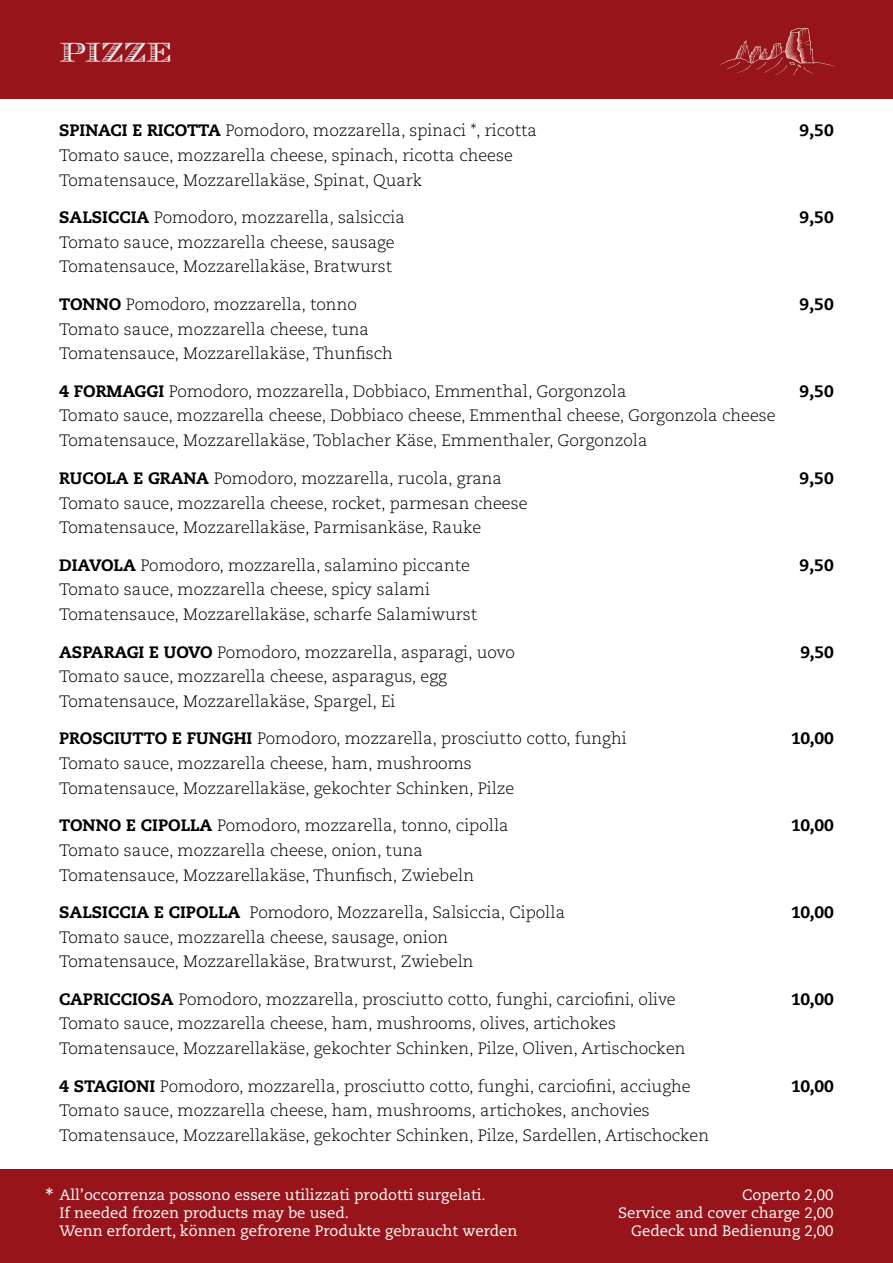
<style>
.page{position:relative;width:893px;height:1263px;background:#fff}
.page>*{position:absolute;margin:0;border:0;box-sizing:border-box;transform-origin:0 0}
.t1{font:25.5px "Chevalier Str DCD";color:#f2f2f3}
.t2{font:22.5px "Caecilia LT Std";color:#fff}
.t3{font:300 16.5px/24.8px "Caecilia LT Std";color:#000}
.t4{font:800 16.5px "Caecilia LT Std";letter-spacing:-.015em;color:#000}
.t5{font:15px/18px "Caecilia LT Std";color:#fff}
.s1{font-weight:800}
</style>
<div class="page">
<div style="left:0;top:0;width:893px;height:98px;background:#97141b"></div>
<div style="left:0;top:1169px;width:893px;height:94px;background:#97141b"></div>
<svg style="left:719px;top:28px;width:116px;height:48px"></svg>
<h1 class="t1" style="left:60px;top:36px;width:113px">PIZZE</h1>
<p class="t3" style="left:59px;top:119px;width:479px"><span class="s1">SPINACI E RICOTTA</span> Pomodoro, mozzarella, spinaci *, ricotta</p>
<p class="t4" style="left:800px;top:120px;width:36px">9,50</p>
<p class="t3" style="left:59px;top:143px;width:455px">Tomato sauce, mozzarella cheese, spinach, ricotta cheese<br>Tomatensauce, Mozzarellakäse, Spinat, Quark</p>
<p class="t3" style="left:59px;top:205px;width:347px"><span class="s1">SALSICCIA</span> Pomodoro, mozzarella, salsiccia</p>
<p class="t4" style="left:800px;top:207px;width:36px">9,50</p>
<p class="t3" style="left:59px;top:230px;width:337px">Tomato sauce, mozzarella cheese, sausage<br>Tomatensauce, Mozzarellakäse, Bratwurst</p>
<p class="t3" style="left:59px;top:292px;width:299px"><span class="s1">TONNO</span> Pomodoro, mozzarella, tonno</p>
<p class="t4" style="left:800px;top:294px;width:36px">9,50</p>
<p class="t3" style="left:59px;top:317px;width:335px">Tomato sauce, mozzarella cheese, tuna<br>Tomatensauce, Mozzarellakäse, Thunfisch</p>
<p class="t3" style="left:59px;top:379px;width:569px"><span class="s1">4 FORMAGGI</span> Pomodoro, mozzarella, Dobbiaco, Emmenthal, Gorgonzola</p>
<p class="t4" style="left:800px;top:381px;width:36px">9,50</p>
<p class="t3" style="left:59px;top:404px;width:718px">Tomato sauce, mozzarella cheese, Dobbiaco cheese, Emmenthal cheese, Gorgonzola cheese<br>Tomatensauce, Mozzarellakäse, Toblacher Käse, Emmenthaler, Gorgonzola</p>
<p class="t3" style="left:59px;top:466px;width:444px"><span class="s1">RUCOLA E GRANA</span> Pomodoro, mozzarella, rucola, grana</p>
<p class="t4" style="left:800px;top:468px;width:36px">9,50</p>
<p class="t3" style="left:59px;top:491px;width:470px">Tomato sauce, mozzarella cheese, rocket, parmesan cheese<br>Tomatensauce, Mozzarellakäse, Parmisankäse, Rauke</p>
<p class="t3" style="left:59px;top:553px;width:412px"><span class="s1">DIAVOLA</span> Pomodoro, mozzarella, salamino piccante</p>
<p class="t4" style="left:800px;top:555px;width:36px">9,50</p>
<p class="t3" style="left:59px;top:578px;width:420px">Tomato sauce, mozzarella cheese, spicy salami<br>Tomatensauce, Mozzarellakäse, scharfe Salamiwurst</p>
<p class="t3" style="left:59px;top:640px;width:457px"><span class="s1">ASPARAGI E UOVO</span> Pomodoro, mozzarella, asparagi, uovo</p>
<p class="t4" style="left:800px;top:641px;width:35px">9,50</p>
<p class="t3" style="left:59px;top:664px;width:389px">Tomato sauce, mozzarella cheese, asparagus, egg<br>Tomatensauce, Mozzarellakäse, Spargel, Ei</p>
<p class="t3" style="left:59px;top:727px;width:569px"><span class="s1">PROSCIUTTO E FUNGHI</span> Pomodoro, mozzarella, prosciutto cotto, funghi</p>
<p class="t4" style="left:791px;top:728px;width:44px">10,00</p>
<p class="t3" style="left:59px;top:751px;width:457px">Tomato sauce, mozzarella cheese, ham, mushrooms<br>Tomatensauce, Mozzarellakäse, gekochter Schinken, Pilze</p>
<p class="t3" style="left:59px;top:813px;width:451px"><span class="s1">TONNO E CIPOLLA</span> Pomodoro, mozzarella, tonno, cipolla</p>
<p class="t4" style="left:791px;top:815px;width:44px">10,00</p>
<p class="t3" style="left:59px;top:838px;width:416px">Tomato sauce, mozzarella cheese, onion, tuna<br>Tomatensauce, Mozzarellakäse, Thunfisch, Zwiebeln</p>
<p class="t3" style="left:59px;top:900px;width:507px"><span class="s1">SALSICCIA E CIPOLLA</span> Pomodoro, Mozzarella, Salsiccia, Cipolla</p>
<p class="t4" style="left:791px;top:902px;width:44px">10,00</p>
<p class="t3" style="left:59px;top:925px;width:416px">Tomato sauce, mozzarella cheese, sausage, onion<br>Tomatensauce, Mozzarellakäse, Bratwurst, Zwiebeln</p>
<p class="t3" style="left:59px;top:987px;width:618px"><span class="s1">CAPRICCIOSA</span> Pomodoro, mozzarella, prosciutto cotto, funghi, carciofini, olive</p>
<p class="t4" style="left:791px;top:989px;width:44px">10,00</p>
<p class="t3" style="left:59px;top:1012px;width:628px">Tomato sauce, mozzarella cheese, ham, mushrooms, olives, artichokes<br>Tomatensauce, Mozzarellakäse, gekochter Schinken, Pilze, Oliven, Artischocken</p>
<p class="t3" style="left:59px;top:1074px;width:633px"><span class="s1">4 STAGIONI</span> Pomodoro, mozzarella, prosciutto cotto, funghi, carciofini, acciughe</p>
<p class="t4" style="left:791px;top:1075px;width:44px">10,00</p>
<p class="t3" style="left:59px;top:1098px;width:651px">Tomato sauce, mozzarella cheese, ham, mushrooms, artichokes, anchovies<br>Tomatensauce, Mozzarellakäse, gekochter Schinken, Pilze, Sardellen, Artischocken</p>
<p class="t5" style="left:59px;top:1186px;width:460px">All’occorrenza possono essere utilizzati prodotti surgelati.<br>If needed frozen products may be used.<br>Wenn erfordert, können gefrorene Produkte gebraucht werden</p>
<h2 class="t2" style="left:46px;top:1184px;width:9px">*</h2>
<p class="t5" style="left:618px;top:1186px;width:217px;text-align:right">Coperto 2,00<br>Service and cover charge 2,00<br>Gedeck und Bedienung 2,00</p>
</div>
